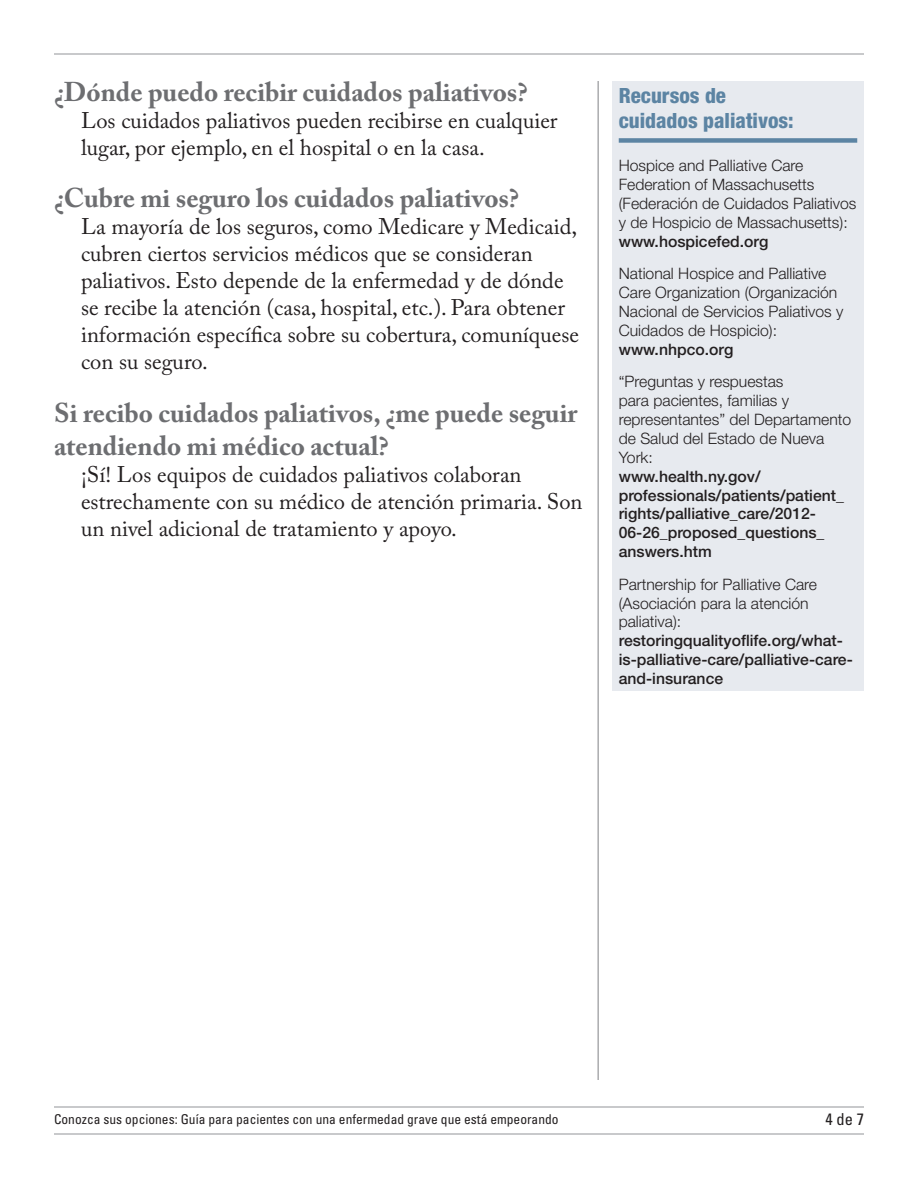
<style>
.page{position:relative;width:918px;height:1188px;background:#fff}
.page>*{position:absolute;margin:0;border:0;box-sizing:border-box;transform-origin:0 0}
.t1{font:700 27px/32.4px "Adobe Caslon Pro";color:#6d6e71}
.t2{font:22.5px/27px "Adobe Caslon Pro";color:#231f20}
.t3{font:800 condensed 21px/25.2px "Helvetica Neue LT Std";color:#5c84a3}
.t4{font:condensed 16.5px "Univers LT Std";color:#231f20}
.t5{font:300 15.75px/18.9px "Helvetica Neue LT Std";color:#231f20}
.t6{font:500 15.75px/18.9px "Helvetica Neue LT Std";color:#231f20}
.t7{font:condensed 13.5px "Univers LT Std";color:#231f20}
</style>
<div class="page">
<hr style="left:54px;top:1107px;width:810px;height:1px;background:#939598">
<hr style="left:54px;top:1134px;width:810px;height:1px;background:#939598">
<hr style="left:598px;top:81px;width:1px;height:999px;background:#808285">
<hr style="left:54px;top:54px;width:810px;height:1px;background:#939598">
<div style="left:612px;top:81px;width:252px;height:610px;background:#e7eaef"></div>
<div style="left:619px;top:138px;width:238px;height:5px;background:#5c84a3"></div>
<p class="t1" style="left:54px;top:75px;width:475px">¿Dónde puedo recibir cuidados paliativos?</p>
<p class="t2" style="left:81px;top:107px;width:478px">Los cuidados paliativos pueden recibirse en cualquier lugar, por ejemplo, en el hospital o en la casa.</p>
<p class="t1" style="left:54px;top:182px;width:467px">¿Cubre mi seguro los cuidados paliativos?</p>
<p class="t2" style="left:81px;top:213px;width:499px">La mayoría de los seguros, como Medicare y Medicaid, cubren ciertos servicios médicos que se consideran paliativos. Esto depende de la enfermedad y de dónde se recibe la atención (casa, hospital, etc.). Para obtener información específica sobre su cobertura, comuníquese con su seguro.</p>
<p class="t1" style="left:54px;top:397px;width:525px">Si recibo cuidados paliativos, ¿me puede seguir atendiendo mi médico actual?</p>
<p class="t2" style="left:81px;top:460px;width:503px">¡Sí! Los equipos de cuidados paliativos colaboran estrechamente con su médico de atención primaria. Son un nivel adicional de tratamiento y apoyo.</p>
<p class="t3" style="left:619px;top:82px;width:176px">Recursos de cuidados paliativos:</p>
<p class="t5" style="left:619px;top:156px;width:239px">Hospice and Palliative Care<br>Federation of Massachusetts (Federación de Cuidados Paliativos y de Hospicio de Massachusetts):</p>
<p class="t6" style="left:619px;top:232px;width:151px">www.hospicefed.org</p>
<p class="t5" style="left:619px;top:264px;width:226px">National Hospice and Palliative<br>Care Organization (Organización<br>Nacional de Servicios Paliativos y<br>Cuidados de Hospicio):</p>
<p class="t6" style="left:619px;top:340px;width:116px">www.nhpco.org</p>
<p class="t5" style="left:619px;top:372px;width:234px">“Preguntas y respuestas<br>para pacientes, familias y representantes” del Departamento de Salud del Estado de Nueva<br>York:</p>
<p class="t6" style="left:619px;top:466px;width:227px">www.health.ny.gov/ professionals/patients/patient_ rights/palliative_care/2012-<br>06-26_proposed_questions_ answers.htm</p>
<p class="t5" style="left:619px;top:574px;width:200px">Partnership for Palliative Care (Asociación para la atención paliativa):</p>
<p class="t6" style="left:619px;top:631px;width:236px">restoringqualityoflife.org/what&shy;is-palliative-care/palliative-care&shy;and-insurance</p>
<p class="t7" style="left:54px;top:1110px;width:506px">Conozca sus opciones: Guía para pacientes con una enfermedad grave que está empeorando</p>
<p class="t4" style="left:826px;top:1109px;width:40px">4 de 7</p>
</div>
